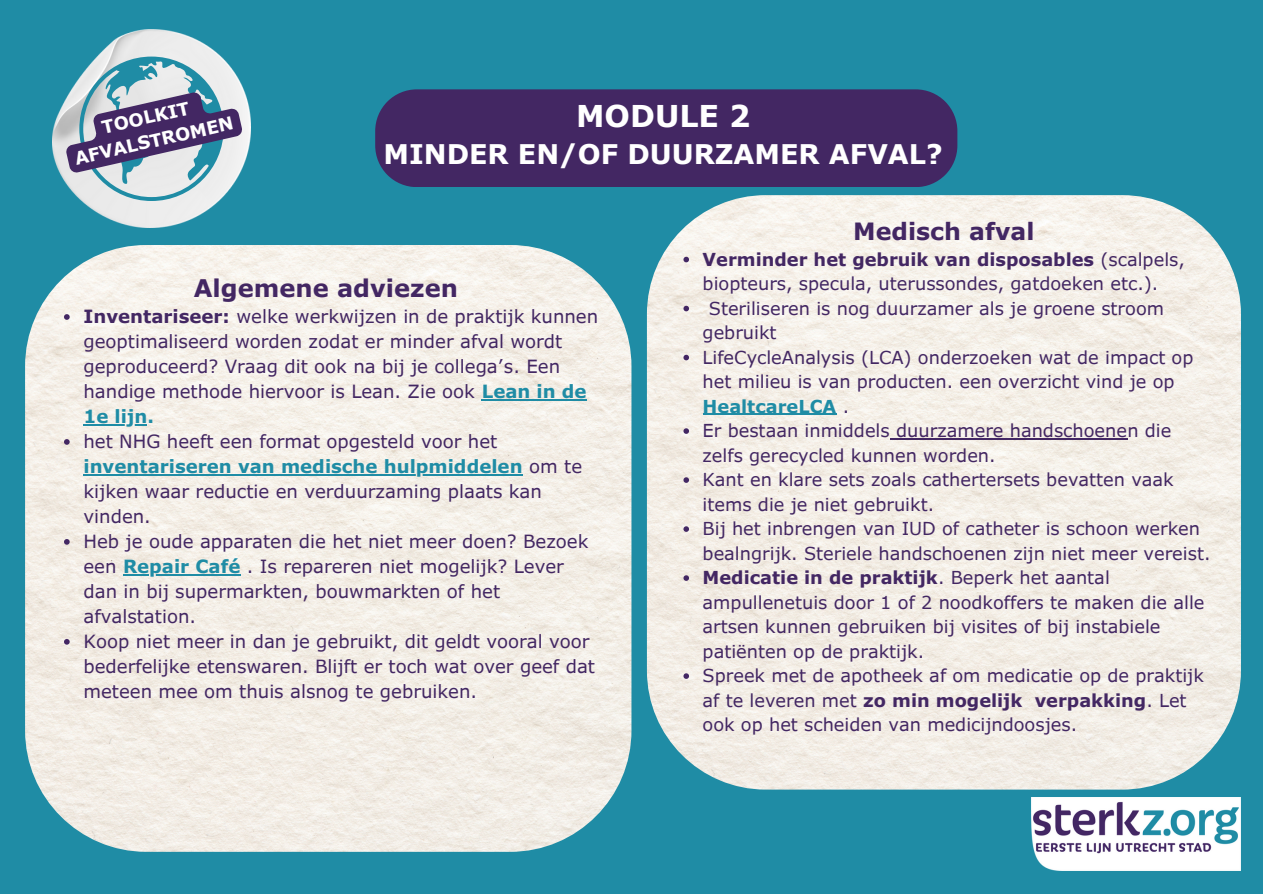
<style>
.page{position:relative;width:1263px;height:894px;background:#fff}
.page>*{position:absolute;margin:0;border:0;box-sizing:border-box;transform-origin:0 0}
.t1{font:700 30px "Verdana Pro";color:#fff}
.t2{font:700 27px "Verdana Pro";color:#fff}
.t3{font:700 24.15px "Verdana Pro";color:#432763}
.t4{font:700 23.7px "Verdana Pro";color:#432763}
.t5{font:18.15px/24.9px "Verdana Pro";color:#432763}
.t6{font:17.85px/24.5px "Verdana Pro";color:#432763}
.t7{font:700 17.85px/24.2px "Verdana Pro";color:#fff;text-align:center}
.s1{font-weight:700}
.s2{font-weight:700;color:#1f8ca5}
</style>
<div class="page">
<div style="left:0;top:0;width:1263px;height:893px;background:#1f8ca5"></div>
<img style="left:1031px;top:797px;width:209px;height:73px">
<div style="left:375px;top:89px;width:582px;height:98px;background:#432763"></div>
<img style="left:53px;top:29px;width:198px;height:198px">
<img style="left:25px;top:245px;width:606px;height:606px;border-radius:121px">
<img style="left:647px;top:195px;width:594px;height:594px;border-radius:119px">
<svg style="left:64px;top:314px;width:6px;height:6px"></svg>
<hr style="left:482px;top:399px;width:105px;height:1px;background:#1f8ca5">
<hr style="left:84px;top:424px;width:63px;height:1px;background:#1f8ca5">
<svg style="left:64px;top:439px;width:6px;height:5px"></svg>
<hr style="left:84px;top:474px;width:439px;height:1px;background:#1f8ca5">
<svg style="left:64px;top:539px;width:6px;height:5px"></svg>
<hr style="left:123px;top:574px;width:118px;height:1px;background:#1f8ca5">
<svg style="left:64px;top:638px;width:6px;height:6px"></svg>
<svg style="left:683px;top:257px;width:6px;height:5px"></svg>
<svg style="left:683px;top:306px;width:6px;height:5px"></svg>
<svg style="left:683px;top:354px;width:6px;height:6px"></svg>
<hr style="left:703px;top:413px;width:133px;height:2px;background:#1f8ca5">
<svg style="left:683px;top:428px;width:6px;height:5px"></svg>
<hr style="left:890px;top:438px;width:237px;height:1px;background:#432763">
<svg style="left:683px;top:477px;width:6px;height:5px"></svg>
<svg style="left:683px;top:526px;width:6px;height:5px"></svg>
<svg style="left:683px;top:575px;width:6px;height:5px"></svg>
<svg style="left:683px;top:673px;width:6px;height:5px"></svg>
<svg style="left:60px;top:57px;width:183px;height:144px"></svg>
<p class="t7" style="left:67px;top:123px;width:164px;rotate:-13deg">TOOLKIT<br>AFVALSTROMEN</p>
<h3 class="t1" style="left:576px;top:97px;width:176px">MODULE 2</h3>
<h3 class="t2" style="left:384px;top:137px;width:561px">MINDER EN/OF DUURZAMER AFVAL?</h3>
<h1 class="t3" style="left:194px;top:273px;width:266px">Algemene adviezen</h1>
<p class="t5" style="left:84px;top:303px;width:516px"><span class="s1">Inventariseer:</span> welke werkwijzen in de praktijk kunnen geoptimaliseerd worden zodat er minder afval wordt geproduceerd? Vraag dit ook na bij je collega’s. Een handige methode hiervoor is Lean. Zie ook <span class="s2">Lean in de</span></p>
<h2 class="t5" style="left:84px;top:403px;width:415px"><span class="s2">1e lijn.<br></span>het NHG heeft een format opgesteld voor het</h2>
<p class="t5" style="left:84px;top:453px;width:506px"><span class="s2">inventariseren van medische hulpmiddelen</span> om te kijken waar reductie en verduurzaming plaats kan vinden.<br>Heb je oude apparaten die het niet meer doen? Bezoek</p>
<p class="t5" style="left:84px;top:553px;width:482px">een <span class="s2">Repair Café</span> . Is repareren niet mogelijk? Lever</p>
<p class="t5" style="left:84px;top:578px;width:513px">dan in bij supermarkten, bouwmarkten of het afvalstation.<br>Koop niet meer in dan je gebruikt, dit geldt vooral voor bederfelijke etenswaren. Blijft er toch wat over geef dat</p>
<p class="t5" style="left:84px;top:678px;width:395px">meteen mee om thuis alsnog te gebruiken.</p>
<p class="t4" style="left:853px;top:216px;width:183px">Medisch afval</p>
<p class="t6" style="left:703px;top:246px;width:484px"><span class="s1">Verminder het gebruik van disposables</span> (scalpels, biopteurs, specula, uterussondes, gatdoeken etc.).</p>
<p class="t6" style="left:703px;top:295px;width:463px;text-indent:6px">Steriliseren is nog duurzamer als je groene stroom gebruikt</p>
<p class="t6" style="left:703px;top:344px;width:492px">LifeCycleAnalysis (LCA) onderzoeken wat de impact op het milieu is van producten. een overzicht vind je op<br><span class="s2">HealtcareLCA</span> .</p>
<p class="t6" style="left:703px;top:418px;width:470px">Er bestaan inmiddels duurzamere handschoenen die zelfs gerecycled kunnen worden.</p>
<h2 class="t6" style="left:703px;top:466px;width:473px">Kant en klare sets zoals cathertersets bevatten vaak items die je niet gebruikt.</h2>
<p class="t6" style="left:703px;top:515px;width:509px">Bij het inbrengen van IUD of catheter is schoon werken bealngrijk. Steriele handschoenen zijn niet meer vereist.</p>
<p class="t6" style="left:703px;top:564px;width:503px"><span class="s1">Medicatie in de praktijk</span>. Beperk het aantal ampullenetuis door 1 of 2 noodkoffers te maken die alle artsen kunnen gebruiken bij visites of bij instabiele patiënten op de praktijk.</p>
<p class="t6" style="left:703px;top:662px;width:503px">Spreek met de apotheek af om medicatie op de praktijk af te leveren met <span class="s1">zo min mogelijk verpakking</span>. Let ook op het scheiden van medicijndoosjes.</p>
</div>
